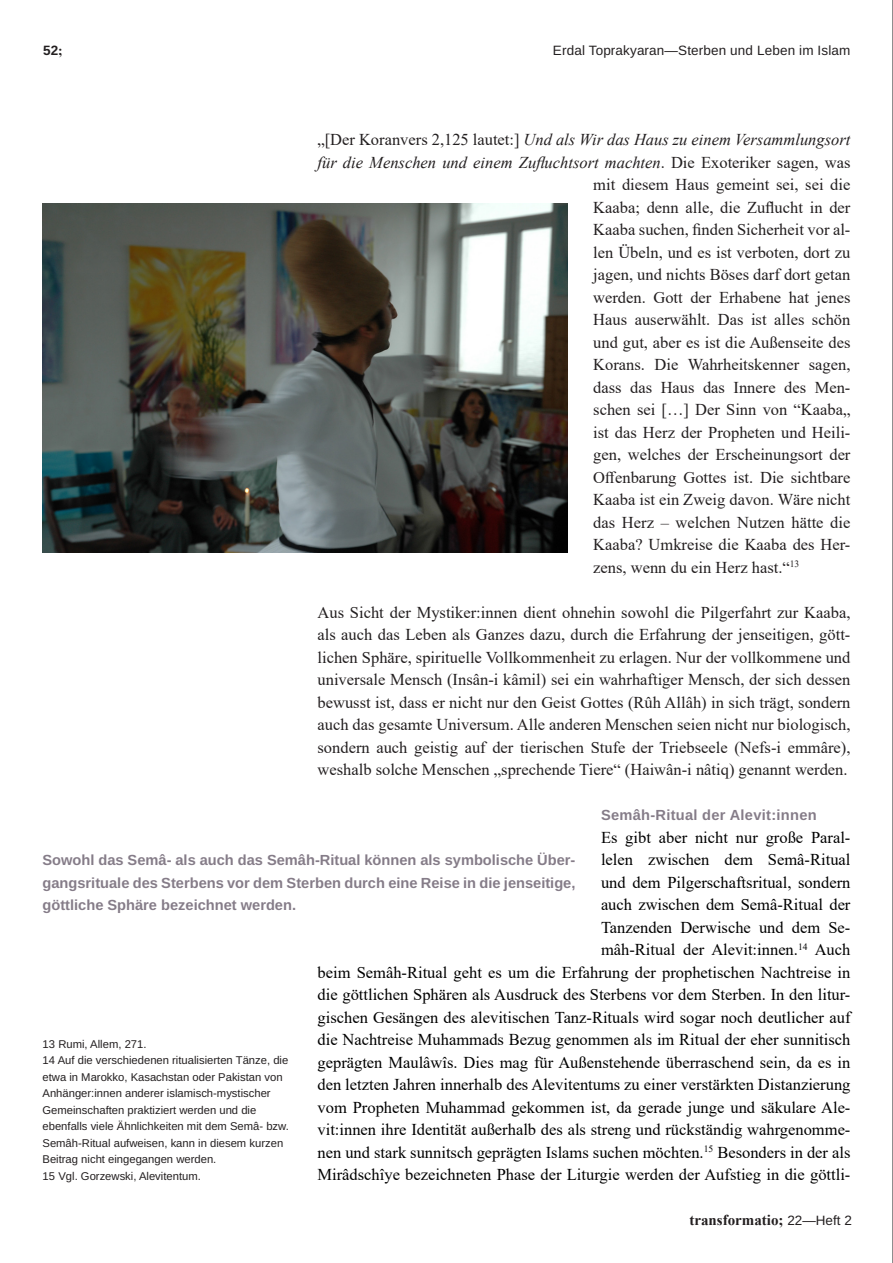
<style>
.page{position:relative;width:893px;height:1263px;background:#fff}
.page>*{position:absolute;margin:0;border:0;box-sizing:border-box;transform-origin:0 0}
._06_1_Fließtext{font:16.5px/22.5px "Times New Roman";color:#231f20;text-align:justify}
._06_1_Fließtext-2{font:16.5px/22.5px "Times New Roman";color:#000;text-align:right}
._06_1_Fließtext-3{font:italic 16.5px "Times New Roman";color:#231f20}
.t1{font:700 15px "Times New Roman";color:#231f20}
._08_Einschub_farbe{font:700 14.7px/22.5px "Arimo";color:#857c88;text-align:justify}
._06_3_Fließtext_Subh{font:700 14.7px "Arimo";letter-spacing:.02em;color:#857c88}
.t2{font:13.5px "Arimo";letter-spacing:.01em;color:#231f20}
.t3{font:700 13.5px "Arimo";color:#231f20}
._07_Fußnote{font:11.25px/16.5px "Arimo";color:#231f20}
.s1{font-family:"Times New Roman"}
.s2{font-style:normal}
.s3{font-family:"Arimo";font-weight:400;font-size:13.5px}
</style>
<div class="page">
<hr style="left:892px;top:0;width:1px;height:1263px;background:#231f20">
<img style="left:43px;top:204px;width:525px;height:349px">
<p class="t3" style="left:43px;top:41px;width:21px">52<span class="s1">;</span></p>
<p class="t2" style="left:553px;top:41px;width:299px">Erdal Toprakyaran—Sterben und Leben im Islam</p>
<p class="_06_1_Fließtext-3" style="left:317px;top:128px;width:534px"><span class="s2">„[Der Koranvers 2,125 lautet:]</span> Und als Wir das Haus zu einem Versammlungsort</p>
<p class="_06_1_Fließtext-3" style="left:317px;top:151px;width:534px">für die Menschen und einem Zufluchtsort machten<span class="s2">. Die Exoteriker sagen, was</span></p>
<p class="_06_1_Fließtext" style="left:593px;top:173px;width:259px">mit diesem Haus gemeint sei, sei die</p>
<p class="_06_1_Fließtext" style="left:593px;top:195px;width:259px">Kaaba; denn alle, die Zuflucht in der</p>
<p class="_06_1_Fließtext" style="left:593px;top:218px;width:259px">Kaaba suchen, finden Sicherheit vor al-</p>
<p class="_06_1_Fließtext" style="left:593px;top:240px;width:259px">len Übeln, und es ist verboten, dort zu</p>
<p class="_06_1_Fließtext" style="left:593px;top:263px;width:259px">jagen, und nichts Böses darf dort getan</p>
<p class="_06_1_Fließtext" style="left:593px;top:285px;width:259px">werden. Gott der Erhabene hat jenes</p>
<p class="_06_1_Fließtext" style="left:593px;top:308px;width:259px">Haus auserwählt. Das ist alles schön</p>
<p class="_06_1_Fließtext" style="left:593px;top:330px;width:259px">und gut, aber es ist die Außenseite des</p>
<p class="_06_1_Fließtext" style="left:593px;top:353px;width:259px">Korans. Die Wahrheitskenner sagen,</p>
<p class="_06_1_Fließtext" style="left:593px;top:375px;width:259px">dass das Haus das Innere des Men-</p>
<p class="_06_1_Fließtext" style="left:593px;top:398px;width:259px">schen sei […] Der Sinn von “Kaaba„</p>
<p class="_06_1_Fließtext" style="left:593px;top:420px;width:259px">ist das Herz der Propheten und Heili-</p>
<p class="_06_1_Fließtext" style="left:593px;top:443px;width:259px">gen, welches der Erscheinungsort der</p>
<p class="_06_1_Fließtext" style="left:593px;top:465px;width:259px">Offenbarung Gottes ist. Die sichtbare</p>
<p class="_06_1_Fließtext" style="left:593px;top:488px;width:259px">Kaaba ist ein Zweig davon. Wäre nicht</p>
<p class="_06_1_Fließtext" style="left:593px;top:510px;width:259px">das Herz – welchen Nutzen hätte die</p>
<p class="_06_1_Fließtext" style="left:593px;top:533px;width:259px">Kaaba? Umkreise die Kaaba des Her-</p>
<p class="_06_1_Fließtext" style="left:593px;top:555px;width:208px">zens, wenn du ein Herz hast.“<sup>13</sup></p>
<p class="_06_1_Fließtext" style="left:317px;top:600px;width:534px">Aus Sicht der Mystiker:innen dient ohnehin sowohl die Pilgerfahrt zur Kaaba, als auch das Leben als Ganzes dazu, durch die Erfahrung der jenseitigen, gött&shy;lichen Sphäre, spirituelle Vollkommenheit zu erlagen. Nur der vollkommene und universale Mensch (Insân-i kâmil) sei ein wahrhaftiger Mensch, der sich dessen bewusst ist, dass er nicht nur den Geist Gottes (Rûh Allâh) in sich trägt, sondern auch das gesamte Universum. Alle anderen Menschen seien nicht nur biologisch, sondern auch geistig auf der tierischen Stufe der Triebseele (Nefs-i emmâre), weshalb solche Menschen „sprechende Tiere“ (Haiwân-i nâtiq) genannt werden.</p>
<p class="_06_3_Fließtext_Subh" style="left:601px;top:805px;width:217px">Semâh-Ritual der Alevit:innen</p>
<p class="_06_1_Fließtext-2" style="left:317px;top:825px;width:534px">Es gibt aber nicht nur große Paral-<br>lelen zwischen dem Semâ-Ritual<br>und dem Pilgerschaftsritual, sondern<br>auch zwischen dem Semâ-Ritual der<br>Tanzenden Derwische und dem Se-<br>mâh-Ritual der Alevit:innen.<sup>14</sup> Auch<br>beim Semâh-Ritual geht es um die Erfahrung der prophetischen Nachtreise in die göttlichen Sphären als Ausdruck des Sterbens vor dem Sterben. In den litur&shy;gischen Gesängen des alevitischen Tanz-Rituals wird sogar noch deutlicher auf die Nachtreise Muhammads Bezug genommen als im Ritual der eher sunnitisch geprägten Maulâwîs. Dies mag für Außenstehende überraschend sein, da es in den letzten Jahren innerhalb des Alevitentums zu einer verstärkten Distanzierung vom Propheten Muhammad gekommen ist, da gerade junge und säkulare Ale&shy;vit:innen ihre Identität außerhalb des als streng und rückständig wahrgenomme&shy;nen und stark sunnitsch geprägten Islams suchen möchten.<sup>15</sup> Besonders in der als Mirâdschîye bezeichneten Phase der Liturgie werden der Aufstieg in die göttli-</p>
<p class="_08_Einschub_farbe" style="left:43px;top:849px;width:534px">Sowohl das Semâ- als auch das Semâh-Ritual können als symbolische Über&shy;gangsrituale des Sterbens vor dem Sterben durch eine Reise in die jenseitige, göttliche Sphäre bezeichnet werden.</p>
<p class="_07_Fußnote" style="left:43px;top:1036px;width:106px">13 Rumi, Allem, 271.</p>
<p class="_07_Fußnote" style="left:43px;top:1052px;width:248px">14 Auf die verschiedenen ritualisierten Tänze, die etwa in Marokko, Kasachstan oder Pakistan von Anhänger:innen anderer islamisch-mystischer Gemeinschaften praktiziert werden und die ebenfalls viele Ähnlichkeiten mit dem Semâ- bzw.<br>Semâh-Ritual aufweisen, kann in diesem kurzen Beitrag nicht eingegangen werden.</p>
<p class="_07_Fußnote" style="left:43px;top:1168px;width:160px">15 Vgl. Gorzewski, Alevitentum.</p>
<p class="t1" style="left:689px;top:1209px;width:164px">transformatio; <span class="s3">22—Heft 2</span></p>
</div>
